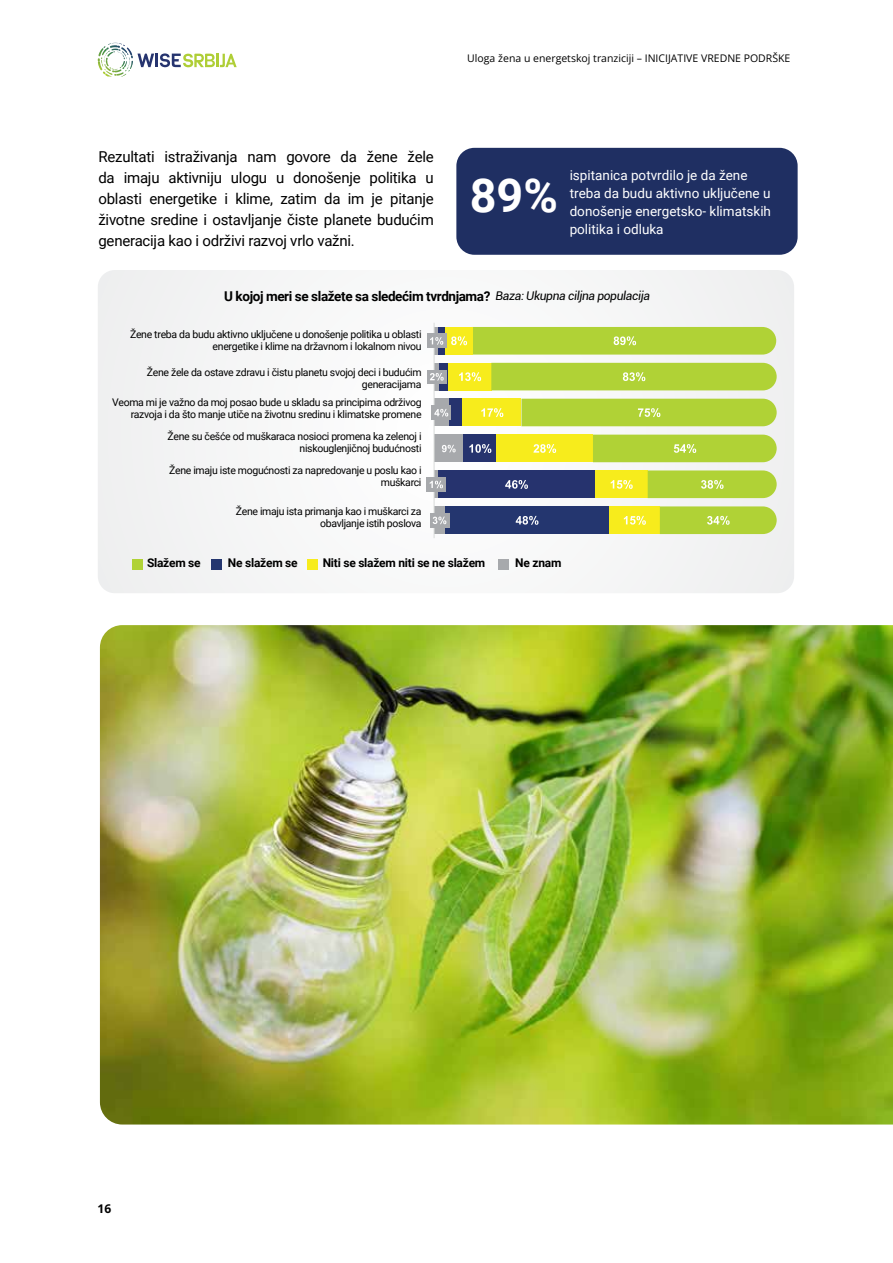
<style>
.page{position:relative;width:893px;height:1263px;background:#fff}
.page>*{position:absolute;margin:0;border:0;box-sizing:border-box;transform-origin:0 0}
.t1{font:700 46.8px "Roboto";color:#fff}
.t2{font:15px/21px "Roboto";letter-spacing:-.015em;color:#000;text-align:justify}
.t3{font:13.5px/18px "Roboto";color:#fff}
.t4{font:700 13.5px "Roboto";letter-spacing:-.03em;color:#000}
.t5{font:700 12px "Roboto";letter-spacing:-.02em;color:#000}
.t6{font:12px "Open Sans";color:#000}
.t7{font:10.5px/12px "Roboto";letter-spacing:-.03em;color:#000;text-align:right}
.t8{font:10.5px "Open Sans";color:#000}
.s1{font-weight:400;font-style:italic;font-size:12px}
</style>
<div class="page">
<svg style="left:104px;top:43px;width:23px;height:10px"></svg>
<svg style="left:137px;top:53px;width:100px;height:14px"></svg>
<div style="left:456px;top:148px;width:342px;height:107px;background:#1f2f62;border-radius:18px"></div>
<div style="left:98px;top:270px;width:696px;height:323px;background:#f5f6f6"></div>
<div style="left:434px;top:327px;width:5px;height:28px;background:#a7a9ac"></div>
<div style="left:434px;top:363px;width:6px;height:27px;background:#a7a9ac"></div>
<div style="left:434px;top:399px;width:15px;height:27px;background:#a7a9ac"></div>
<div style="left:434px;top:435px;width:29px;height:27px;background:#a7a9ac"></div>
<hr style="left:434px;top:470px;width:4px;height:28px;background:#a7a9ac">
<div style="left:434px;top:506px;width:11px;height:28px;background:#a7a9ac"></div>
<div style="left:439px;top:327px;width:6px;height:28px;background:#26336e"></div>
<div style="left:440px;top:363px;width:8px;height:27px;background:#26336e"></div>
<div style="left:449px;top:399px;width:13px;height:27px;background:#26336e"></div>
<div style="left:463px;top:435px;width:33px;height:27px;background:#26336e"></div>
<div style="left:438px;top:470px;width:157px;height:28px;background:#26336e"></div>
<div style="left:445px;top:506px;width:164px;height:28px;background:#24366f"></div>
<div style="left:445px;top:327px;width:28px;height:28px;background:#f7ec1c"></div>
<div style="left:448px;top:363px;width:43px;height:27px;background:#f7ec1c"></div>
<div style="left:462px;top:399px;width:59px;height:27px;background:#f7ec1c"></div>
<div style="left:496px;top:435px;width:97px;height:27px;background:#f7ec1c"></div>
<div style="left:595px;top:470px;width:53px;height:28px;background:#f7ec1c"></div>
<div style="left:609px;top:506px;width:51px;height:28px;background:#f7ec1c"></div>
<hr style="left:434px;top:323px;width:1px;height:215px;background:#d8dad9">
<div style="left:427px;top:334px;width:19px;height:14px;background:#a7a9ac"></div>
<svg style="left:430px;top:337px;width:13px;height:8px"></svg>
<div style="left:427px;top:370px;width:20px;height:14px;background:#a7a9ac"></div>
<svg style="left:430px;top:373px;width:14px;height:8px"></svg>
<div style="left:432px;top:405px;width:19px;height:15px;background:#a7a9ac"></div>
<svg style="left:434px;top:409px;width:14px;height:7px"></svg>
<svg style="left:442px;top:445px;width:14px;height:7px"></svg>
<div style="left:426px;top:477px;width:20px;height:14px;background:#a7a9ac"></div>
<svg style="left:430px;top:481px;width:13px;height:7px"></svg>
<div style="left:430px;top:513px;width:19px;height:14px;background:#a7a9ac"></div>
<svg style="left:433px;top:517px;width:13px;height:7px"></svg>
<svg style="left:469px;top:444px;width:22px;height:9px"></svg>
<svg style="left:505px;top:480px;width:23px;height:9px"></svg>
<svg style="left:516px;top:516px;width:22px;height:9px"></svg>
<svg style="left:459px;top:372px;width:22px;height:9px"></svg>
<svg style="left:481px;top:408px;width:22px;height:9px"></svg>
<svg style="left:533px;top:444px;width:23px;height:9px"></svg>
<svg style="left:611px;top:480px;width:22px;height:9px"></svg>
<svg style="left:624px;top:516px;width:22px;height:9px"></svg>
<svg style="left:451px;top:327px;width:325px;height:28px;background:#b7d53c"></svg>
<div style="left:491px;top:363px;width:286px;height:27px;background:#b0d236"></div>
<div style="left:521px;top:399px;width:256px;height:27px;background:#b0d236"></div>
<div style="left:593px;top:435px;width:184px;height:27px;background:#b0d236"></div>
<svg style="left:648px;top:470px;width:129px;height:28px;background:#b4d442"></svg>
<svg style="left:660px;top:506px;width:117px;height:28px;background:#b4d443"></svg>
<div style="left:132px;top:559px;width:10px;height:10px;background:#b0d236"></div>
<div style="left:212px;top:559px;width:10px;height:10px;background:#24366f"></div>
<div style="left:307px;top:559px;width:10px;height:10px;background:#f7ec1c"></div>
<div style="left:498px;top:559px;width:10px;height:10px;background:#a7a9ac"></div>
<img style="left:100px;top:625px;width:793px;height:499px">
<p class="t2" style="left:98px;top:146px;width:337px">Rezultati istraživanja nam govore da žene žele da imaju aktivniju ulogu u donošenje politika u oblasti energetike i klime, zatim da im je pitanje životne sredine i ostavljanje čiste planete budućim generacija kao i održivi razvoj vrlo važni.</p>
<p class="t8" style="left:467px;top:51px;width:325px">Uloga žena u energetskoj tranziciji – INICIJATIVE VREDNE PODRŠKE</p>
<h1 class="t1" style="left:470px;top:162px;width:90px">89%</h1>
<p class="t3" style="left:570px;top:165px;width:203px">ispitanica potvrdilo je da žene treba da budu aktivno uključene u donošenje energetsko- klimatskih politika i odluka</p>
<p class="t4" style="left:224px;top:286px;width:427px">U kojoj meri se slažete sa sledećim tvrdnjama? <span class="s1">Baza: Ukupna ciljna populacija</span></p>
<p class="t7" style="left:130px;top:328px;width:293px">Žene treba da budu aktivno uključene u donošenje politika u oblasti energetike i klime na državnom i lokalnom nivou</p>
<p class="t7" style="left:147px;top:366px;width:276px">Žene žele da ostave zdravu i čistu planetu svojoj deci i budućim generacijama</p>
<p class="t7" style="left:112px;top:396px;width:311px">Veoma mi je važno da moj posao bude u skladu sa principima održivog razvoja i da što manje utiče na životnu sredinu i klimatske promene</p>
<p class="t7" style="left:167px;top:430px;width:256px">Žene su češće od muškaraca nosioci promena ka zelenoj i niskouglenjičnoj budućnosti</p>
<p class="t7" style="left:169px;top:464px;width:254px">Žene imaju iste mogućnosti za napredovanje u poslu kao i muškarci</p>
<p class="t7" style="left:236px;top:505px;width:187px">Žene imaju ista primanja kao i muškarci za obavljanje istih poslova</p>
<p class="t5" style="left:147px;top:555px;width:55px">Slažem se</p>
<p class="t5" style="left:228px;top:555px;width:71px">Ne slažem se</p>
<p class="t5" style="left:323px;top:555px;width:164px">Niti se slažem niti se ne slažem</p>
<p class="t5" style="left:515px;top:555px;width:48px">Ne znam</p>
<p class="t6" style="left:98px;top:1200px;width:15px">16</p>
</div>
